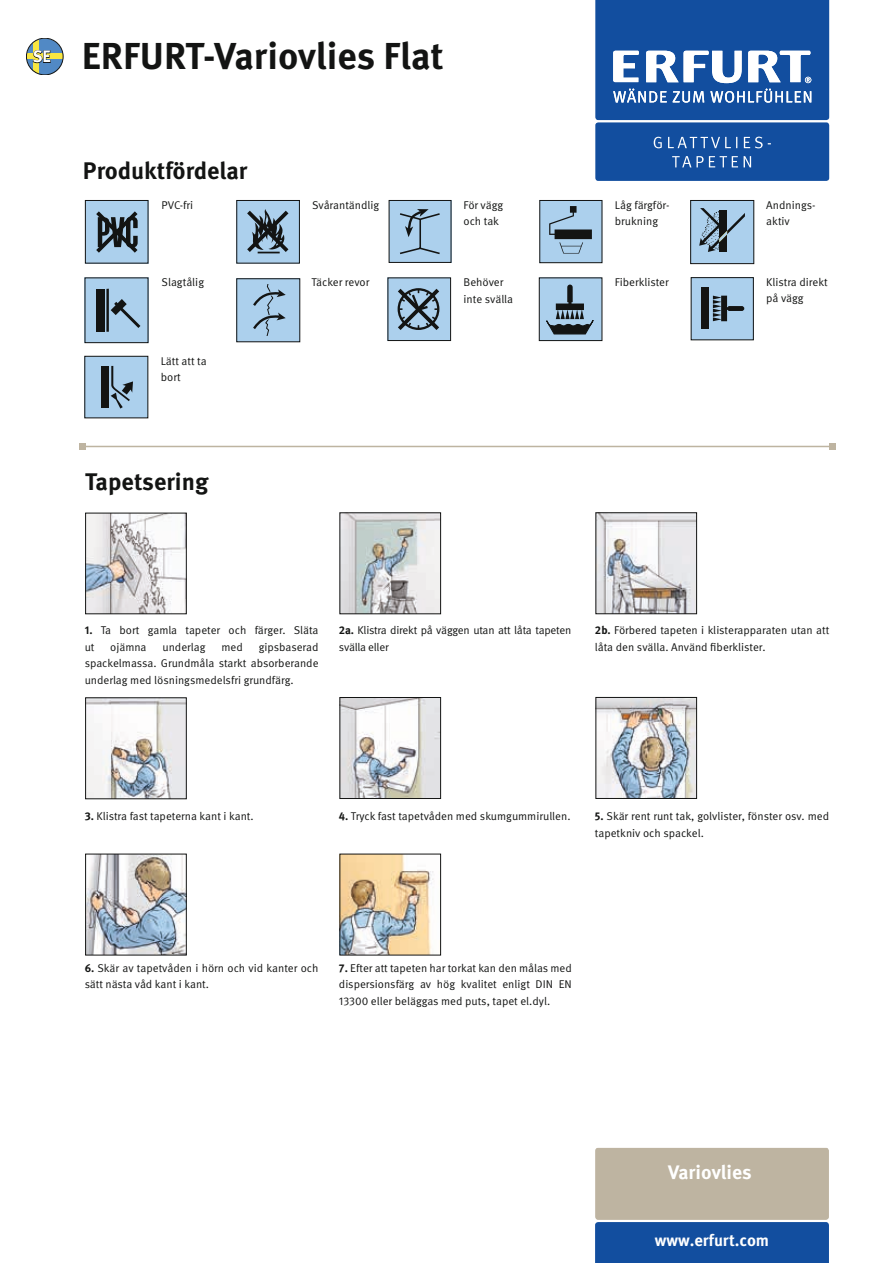
<style>
.page{position:relative;width:893px;height:1263px;background:#fff}
.page>*{position:absolute;margin:0;border:0;box-sizing:border-box;transform-origin:0 0}
.t1{font:700 37.5px "Meta Pro";color:#131413}
.t2{font:700 24px "Meta Pro";color:#131413}
.t3{font:700 19.5px "Meta Pro";color:#fff}
.t4{font:700 16.5px "Meta Pro";color:#fff}
.t5{font:11.25px/16.5px "Meta Pro";color:#131413}
.t6{font:11.25px/16.5px "Meta Pro";letter-spacing:-.02em;color:#131413}
.s1{font-weight:700}
</style>
<div class="page">
<svg style="left:87px;top:358px;width:59px;height:58px;background:#93b1ca"></svg>
<hr style="left:82px;top:446px;width:750px;height:1px;background:#beb4a1">
<svg style="left:79px;top:443px;width:6px;height:6px"></svg>
<svg style="left:829px;top:443px;width:6px;height:6px"></svg>
<svg style="left:595px;top:1148px;width:234px;height:115px;background:#8291a2"></svg>
<svg style="left:595px;top:0;width:234px;height:120px;background:#3769ae"></svg>
<div style="left:595px;top:122px;width:234px;height:59px;background:#124e9f;border-radius:3px"></div>
<svg style="left:672px;top:156px;width:79px;height:11px"></svg>
<svg style="left:654px;top:137px;width:117px;height:11px"></svg>
<svg style="left:542px;top:202px;width:58px;height:59px;background:#95b4cd"></svg>
<div style="left:540px;top:200px;width:62px;height:63px;border:1px solid #131413"></div>
<div style="left:85px;top:201px;width:63px;height:62px;background:#acd0ed"></div>
<svg style="left:96px;top:211px;width:42px;height:42px"></svg>
<div style="left:85px;top:200px;width:63px;height:63px;border:1px solid #131413"></div>
<div style="left:237px;top:200px;width:62px;height:63px;background:#acd0ed"></div>
<svg style="left:247px;top:209px;width:41px;height:44px"></svg>
<div style="left:237px;top:200px;width:63px;height:63px;border:1px solid #131413"></div>
<svg style="left:391px;top:202px;width:58px;height:59px;background:#9fc0da"></svg>
<div style="left:389px;top:200px;width:62px;height:63px;border:1px solid #131413"></div>
<div style="left:691px;top:200px;width:63px;height:63px;background:#acd0ed"></div>
<svg style="left:699px;top:208px;width:46px;height:44px"></svg>
<div style="left:690px;top:200px;width:64px;height:64px;border:1px solid #131413"></div>
<svg style="left:87px;top:280px;width:59px;height:61px;background:#8eacc3"></svg>
<svg style="left:390px;top:280px;width:59px;height:59px;background:#8ba7be"></svg>
<div style="left:388px;top:278px;width:63px;height:63px;border:1px solid #131413"></div>
<svg style="left:541px;top:280px;width:59px;height:59px;background:#89a5bb"></svg>
<div style="left:539px;top:278px;width:63px;height:63px;border:1px solid #131413"></div>
<svg style="left:239px;top:281px;width:59px;height:59px;background:#a1c2dd"></svg>
<svg style="left:693px;top:279px;width:58px;height:59px;background:#99b9d2"></svg>
<div style="left:701px;top:288px;width:7px;height:41px;background:#131413"></div>
<img style="left:87px;top:515px;width:98px;height:97px">
<div style="left:85px;top:513px;width:102px;height:101px;border:1px solid #131413"></div>
<img style="left:597px;top:514px;width:98px;height:98px">
<div style="left:595px;top:512px;width:102px;height:102px;border:1px solid #131413"></div>
<img style="left:341px;top:514px;width:98px;height:98px">
<div style="left:339px;top:512px;width:102px;height:102px;border:1px solid #131413"></div>
<img style="left:87px;top:699px;width:98px;height:98px">
<div style="left:85px;top:697px;width:102px;height:102px;border:1px solid #131413"></div>
<img style="left:597px;top:699px;width:98px;height:98px">
<div style="left:595px;top:697px;width:102px;height:102px;border:1px solid #131413"></div>
<img style="left:341px;top:699px;width:98px;height:98px">
<div style="left:339px;top:697px;width:102px;height:102px;border:1px solid #131413"></div>
<img style="left:87px;top:856px;width:98px;height:97px">
<div style="left:85px;top:854px;width:102px;height:101px;border:1px solid #131413"></div>
<img style="left:341px;top:856px;width:93px;height:97px">
<div style="left:26px;top:38px;width:37px;height:37px;border:1px solid #131413;border-radius:50%"></div>
<svg style="left:27px;top:38px;width:36px;height:37px"></svg>
<h3 class="t4" style="left:33px;top:44px;width:19px">SE</h3>
<h1 class="t1" style="left:82px;top:27px;width:363px">ERFURT-Variovlies Flat</h1>
<h2 class="t2" style="left:83px;top:152px;width:166px">Produktfördelar</h2>
<p class="t5" style="left:312px;top:196px;width:69px">Svårantändlig</p>
<p class="t5" style="left:162px;top:196px;width:33px">PVC-fri</p>
<p class="t5" style="left:463px;top:196px;width:41px">För vägg och tak</p>
<p class="t5" style="left:615px;top:196px;width:56px">Låg färgför&shy;brukning</p>
<p class="t5" style="left:162px;top:273px;width:44px">Slagtålig</p>
<p class="t5" style="left:615px;top:273px;width:55px">Fiberklister</p>
<p class="t5" style="left:312px;top:273px;width:59px">Täcker revor</p>
<p class="t5" style="left:463px;top:273px;width:51px">Behöver inte svälla</p>
<p class="t5" style="left:161px;top:352px;width:47px">Lätt att ta bort</p>
<h2 class="t2" style="left:85px;top:463px;width:125px">Tapetsering</h2>
<p class="t5" style="left:766px;top:196px;width:51px">Andnings&shy;aktiv</p>
<p class="t5" style="left:766px;top:273px;width:63px">Klistra direkt på vägg</p>
<p class="t5" style="left:85px;top:621px;width:235px"><span class="s1">1.</span> Ta bort gamla tapeter och färger. Släta ut</p>
<p class="t5" style="left:85px;top:638px;width:235px;text-align:justify;text-indent:174px">gipsbaserad spackelmassa. Grundmåla starkt absorberande underlag med lösningsmedelsfri grundfärg.</p>
<p class="t5" style="left:110px;top:638px;width:38px">ojämna</p>
<p class="t5" style="left:162px;top:638px;width:44px">underlag</p>
<p class="t5" style="left:221px;top:638px;width:23px">med</p>
<p class="t6" style="left:339px;top:621px;width:234px"><span class="s1">2a.</span> Klistra direkt på väggen utan att låta tapeten svälla eller</p>
<p class="t5" style="left:595px;top:621px;width:236px"><span class="s1">2b.</span> Förbered tapeten i klisterapparaten utan att låta den svälla. Använd fiberklister.</p>
<p class="t5" style="left:339px;top:808px;width:233px"><span class="s1">4.</span> Tryck fast tapetvåden med skumgummirullen.</p>
<p class="t5" style="left:85px;top:808px;width:171px"><span class="s1">3.</span> Klistra fast tapeterna kant i kant.</p>
<p class="t5" style="left:595px;top:808px;width:236px"><span class="s1">5.</span> Skär rent runt tak, golvlister, fönster osv. med tapetkniv och spackel.</p>
<p class="t5" style="left:85px;top:959px;width:235px"><span class="s1">6.</span> Skär av tapetvåden i hörn och vid kanter och sätt nästa våd kant i kant.</p>
<p class="t5" style="left:339px;top:959px;width:234px;text-align:justify"><span class="s1">7.</span> Efter att tapeten har torkat kan den målas med dispersionsfärg av hög kvalitet enligt DIN EN 13300 eller beläggas med puts, tapet el.dyl.</p>
<h3 class="t3" style="left:668px;top:1157px;width:85px">Variovlies</h3>
<h3 class="t4" style="left:655px;top:1227px;width:116px">www.erfurt.com</h3>
</div>
